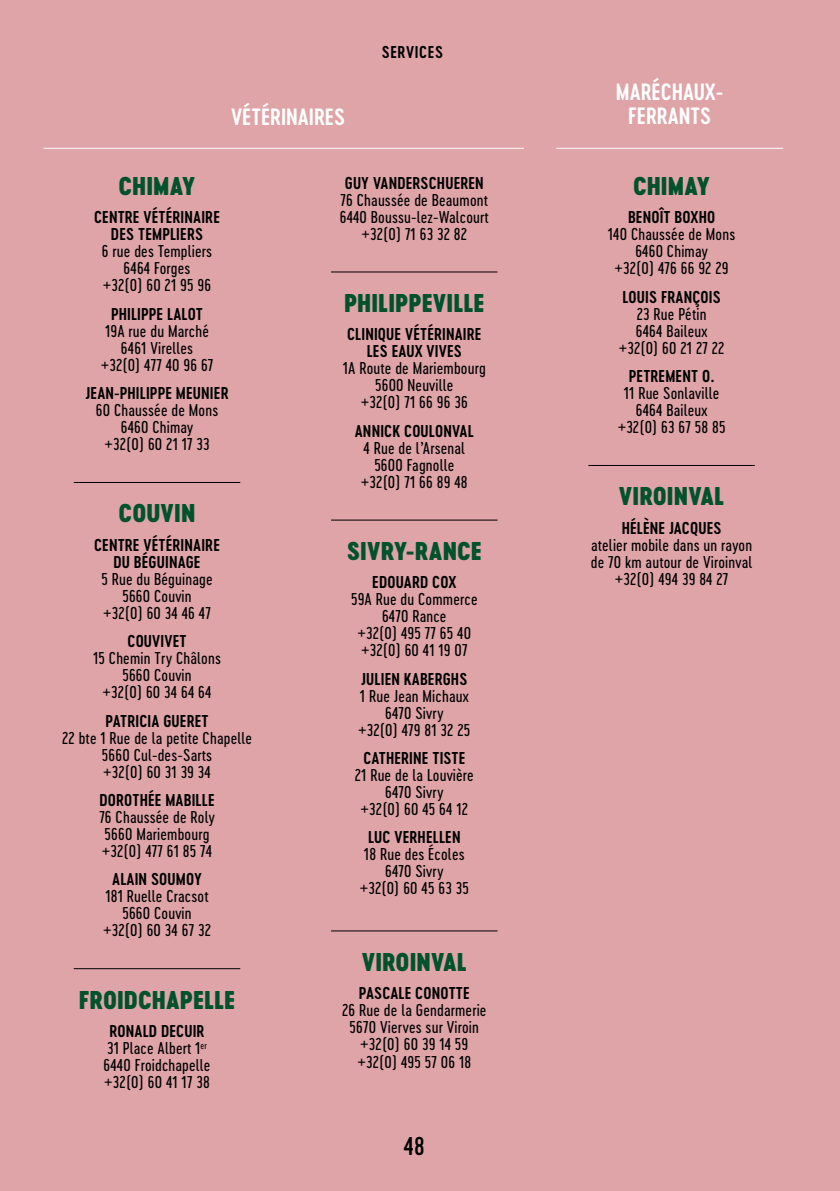
<style>
.page{position:relative;width:840px;height:1191px;background:#fff}
.page>*{position:absolute;margin:0;border:0;box-sizing:border-box;transform-origin:0 0}
.t1{font:24px "Cervo Neue Black Neue";letter-spacing:.005em;color:#00522c}
.t2{font:24px "Cervo Neue Medium Neue";color:#000}
.t3{font:22px/24px "Cervo Neue Semi Bold Neue";color:#fff;text-align:center}
.t4{font:16px/17px "Cervo Neue Regular Neue";letter-spacing:.01em;color:#000;text-align:center}
.t5{font:16px/17px "Cervo Neue Semi Bold Neue";letter-spacing:.01em;color:#000;text-align:center}
.t6{font:16px "Cervo Neue Semi Bold Neue";letter-spacing:.035em;color:#000}
</style>
<div class="page">
<div style="left:0;top:0;width:839px;height:1191px;background:#dea4a8"></div>
<hr style="left:74px;top:482px;width:166px;height:1px;background:#000">
<hr style="left:74px;top:968px;width:166px;height:1px;background:#000">
<hr style="left:588px;top:465px;width:166px;height:1px;background:#000">
<hr style="left:331px;top:272px;width:166px;height:1px;background:#000">
<hr style="left:331px;top:520px;width:166px;height:1px;background:#000">
<hr style="left:331px;top:930px;width:166px;height:1px;background:#000">
<hr style="left:43px;top:148px;width:480px;height:1px;background:#fff">
<hr style="left:556px;top:148px;width:226px;height:1px;background:#fff">
<h2 class="t3" style="left:231px;top:105px;width:115px">VÉTÉRINAIRES</h2>
<p class="t6" style="left:381px;top:42px;width:63px">SERVICES</p>
<h1 class="t1" style="left:118px;top:169px;width:78px">CHIMAY</h1>
<p class="t5" style="left:94px;top:209px;width:127px">CENTRE VÉTÉRINAIRE<br>DES TEMPLIERS</p>
<p class="t4" style="left:102px;top:243px;width:112px">6 rue des Templiers<br>6464 Forges +32(0) 60 21 95 96</p>
<p class="t5" style="left:111px;top:305px;width:93px">PHILIPPE LALOT</p>
<p class="t4" style="left:101px;top:322px;width:114px">19A rue du Marché<br>6461 Virelles +32(0) 477 40 96 67</p>
<p class="t5" style="left:85px;top:384px;width:144px">JEAN-PHILIPPE MEUNIER</p>
<p class="t4" style="left:96px;top:401px;width:124px">60 Chaussée de Mons<br>6460 Chimay<br>+32(0) 60 21 17 33</p>
<h1 class="t1" style="left:118px;top:496px;width:78px">COUVIN</h1>
<p class="t5" style="left:94px;top:536px;width:127px">CENTRE VÉTÉRINAIRE<br>DU BÉGUINAGE</p>
<p class="t4" style="left:101px;top:570px;width:113px">5 Rue du Béguinage<br>5660 Couvin +32(0) 60 34 46 47</p>
<p class="t5" style="left:127px;top:632px;width:60px">COUVIVET</p>
<p class="t4" style="left:93px;top:649px;width:129px">15 Chemin Try Châlons<br>5660 Couvin<br>+32(0) 60 34 64 64</p>
<p class="t5" style="left:105px;top:712px;width:104px">PATRICIA GUERET</p>
<p class="t4" style="left:62px;top:729px;width:191px">22 bte 1 Rue de la petite Chapelle<br>5660 Cul-des-Sarts<br>+32(0) 60 31 39 34</p>
<p class="t5" style="left:99px;top:791px;width:117px">DOROTHÉE MABILLE</p>
<p class="t4" style="left:99px;top:808px;width:117px;text-align:left">76 Chaussée de Roly<br>5660 Mariembourg +32(0) 477 61 85 74</p>
<p class="t5" style="left:112px;top:870px;width:91px">ALAIN SOUMOY</p>
<p class="t4" style="left:103px;top:887px;width:109px">181 Ruelle Cracsot<br>5660 Couvin +32(0) 60 34 67 32</p>
<h1 class="t1" style="left:79px;top:982px;width:158px">FROIDCHAPELLE</h1>
<p class="t5" style="left:109px;top:1022px;width:96px">RONALD DECUIR</p>
<p class="t4" style="left:103px;top:1039px;width:108px;text-align:left">31 Place Albert 1<sup>er<br></sup>6440 Froidchapelle +32(0) 60 41 17 38</p>
<p class="t5" style="left:344px;top:174px;width:140px">GUY VANDERSCHUEREN</p>
<p class="t4" style="left:339px;top:191px;width:150px">76 Chaussée de Beaumont<br>6440 Boussu-lez-Walcourt +32(0) 71 63 32 82</p>
<h1 class="t1" style="left:344px;top:286px;width:142px">PHILIPPEVILLE</h1>
<p class="t5" style="left:347px;top:326px;width:136px">CLINIQUE VÉTÉRINAIRE<br>LES EAUX VIVES</p>
<p class="t4" style="left:342px;top:360px;width:144px">1A Route de Mariembourg<br>5600 Neuville<br>+32(0) 71 66 96 36</p>
<p class="t5" style="left:354px;top:422px;width:120px">ANNICK COULONVAL</p>
<p class="t4" style="left:361px;top:439px;width:108px">4 Rue de l’Arsenal<br>5600 Fagnolle +32(0) 71 66 89 48</p>
<h1 class="t1" style="left:346px;top:534px;width:136px">SIVRY-RANCE</h1>
<p class="t5" style="left:372px;top:574px;width:86px">EDOUARD COX</p>
<p class="t4" style="left:351px;top:591px;width:128px">59A Rue du Commerce<br>6470 Rance<br>+32(0) 495 77 65 40 +32(0) 60 41 19 07</p>
<p class="t5" style="left:361px;top:670px;width:108px">JULIEN KABERGHS</p>
<p class="t4" style="left:358px;top:687px;width:114px">1 Rue Jean Michaux<br>6470 Sivry<br>+32(0) 479 81 32 25</p>
<p class="t5" style="left:363px;top:749px;width:103px">CATHERINE TISTE</p>
<p class="t4" style="left:354px;top:766px;width:120px">21 Rue de la Louvière<br>6470 Sivry<br>+32(0) 60 45 64 12</p>
<p class="t5" style="left:368px;top:829px;width:94px">LUC VERHELLEN</p>
<p class="t4" style="left:359px;top:846px;width:111px">18 Rue des Écoles<br>6470 Sivry<br>+32(0) 60 45 63 35</p>
<h1 class="t1" style="left:361px;top:944px;width:107px">VIROINVAL</h1>
<p class="t5" style="left:358px;top:984px;width:112px">PASCALE CONOTTE</p>
<p class="t4" style="left:342px;top:1001px;width:146px">26 Rue de la Gendarmerie<br>5670 Vierves sur Viroin +32(0) 60 39 14 59 +32(0) 495 57 06 18</p>
<h1 class="t2" style="left:403px;top:1130px;width:22px">48</h1>
<h2 class="t3" style="left:615px;top:80px;width:109px">MARÉCHAUX-<br>FERRANTS</h2>
<h1 class="t1" style="left:632px;top:169px;width:78px">CHIMAY</h1>
<p class="t5" style="left:627px;top:209px;width:89px">BENOÎT BOXHO</p>
<p class="t4" style="left:607px;top:226px;width:129px">140 Chaussée de Mons<br>6460 Chimay<br>+32(0) 476 66 92 29</p>
<p class="t5" style="left:622px;top:288px;width:100px">LOUIS FRANÇOIS</p>
<p class="t4" style="left:618px;top:305px;width:107px">23 Rue Pétin<br>6464 Baileux +32(0) 60 21 27 22</p>
<p class="t5" style="left:628px;top:367px;width:87px">PETREMENT O.</p>
<p class="t4" style="left:617px;top:384px;width:109px">11 Rue Sonlaville<br>6464 Baileux +32(0) 63 67 58 85</p>
<h1 class="t1" style="left:618px;top:479px;width:107px">VIROINVAL</h1>
<p class="t5" style="left:621px;top:519px;width:101px">HÉLÈNE JACQUES</p>
<p class="t4" style="left:590px;top:536px;width:163px">atelier mobile dans un rayon de 70 km autour de Viroinval +32(0) 494 39 84 27</p>
</div>
